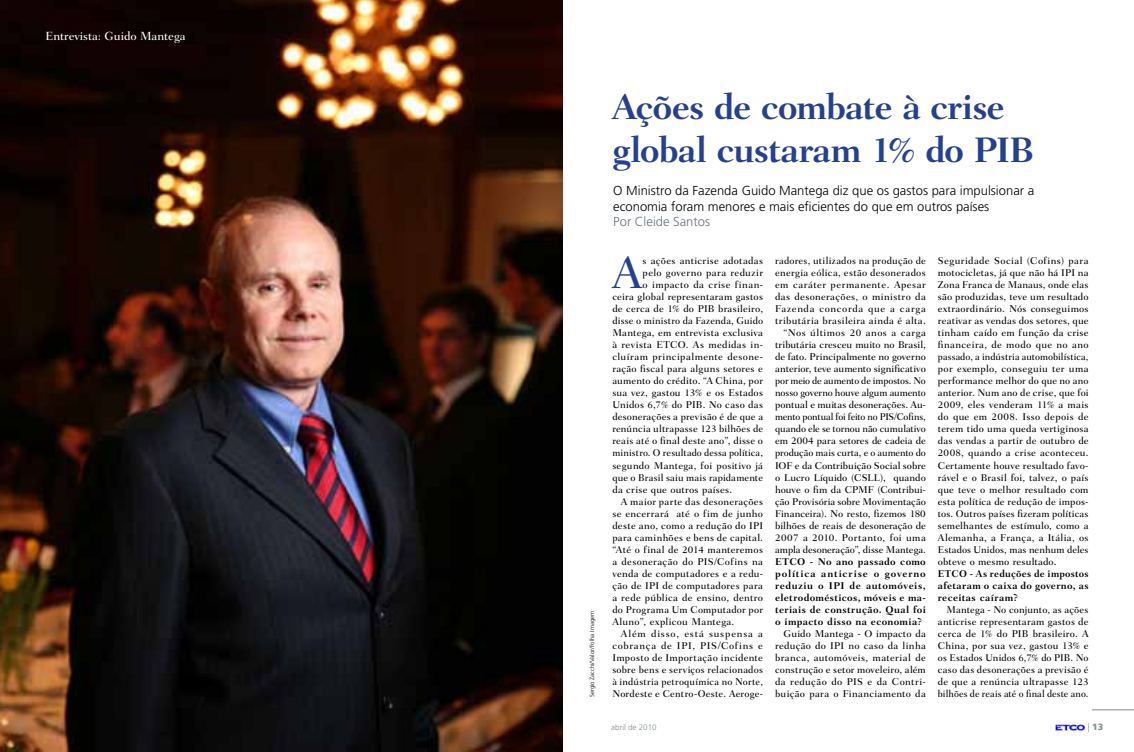
<style>
.page{position:relative;width:1134px;height:752px;background:#fff}
.page>*{position:absolute;margin:0;border:0;box-sizing:border-box;transform-origin:0 0}
.t1{font:500 45.4px "Fairfield LT Std";color:#25408f}
.t2{font:700 36px/43px "Fairfield LT Std";letter-spacing:-.035em;color:#25408f}
.t3{font:300 13px/15.6px "Frutiger LT Std";color:#000}
.t4{font:300 13px "Frutiger LT Std";color:#6a737b}
.t5{font:500 12px "Fairfield LT Std";color:#fff}
.t6{font:500 10px/12px "Fairfield LT Std";letter-spacing:.02em;color:#000;text-align:justify}
.t7{font:500 10px/12px "Fairfield LT Std";color:#000;text-align:right}
.t8{font:700 10px/12px "Fairfield LT Std";letter-spacing:.035em;color:#000;text-align:justify}
.t9{font:500 10px "Fairfield LT Std";letter-spacing:.04em;color:#000}
.t10{font:500 10px "Fairfield LT Std";letter-spacing:.02em;color:#000;scale:.96 1}
.t11{font:500 10px "Fairfield LT Std";letter-spacing:.06em;color:#000}
.t12{font:500 10px "Fairfield LT Std";letter-spacing:.08em;color:#000}
.t13{font:500 10px "Fairfield LT Std";letter-spacing:.045em;color:#000}
.t14{font:900 9px "Frutiger LT Std";color:#848f8a}
.t15{font:300 8px "Frutiger LT Std";color:#848f8a}
.t16{font:300 6px "Frutiger LT Std";color:#000}
.s1{font-weight:300}
</style>
<div class="page">
<hr style="left:1092px;top:709px;width:42px;height:1px;background:#848f8a">
<img style="left:1056px;top:724px;width:28px;height:7px">
<img style="left:0;top:0;width:563px;height:751px">
<p class="t5" style="left:45px;top:29px;width:142px">Entrevista: Guido Mantega</p>
<p class="t16" style="left:589px;top:696px;width:88px;rotate:-90deg">Sergio Zacchi/Valor/Folha Imagem</p>
<h2 class="t2" style="left:613px;top:86px;width:423px">Ações de combate à crise global custaram 1% do PIB</h2>
<h3 class="t3" style="left:613px;top:183px;width:422px">O Ministro da Fazenda Guido Mantega diz que os gastos para impulsionar a economia foram menores e mais eficientes do que em outros países</h3>
<h3 class="t4" style="left:613px;top:214px;width:98px">Por Cleide Santos</h3>
<h1 class="t1" style="left:612px;top:247px;width:31px">A</h1>
<p class="t6" style="left:643px;top:255px;width:122px">s ações anticrise adotadas</p>
<p class="t6" style="left:643px;top:267px;width:122px">pelo governo para reduzir</p>
<p class="t13" style="left:643px;top:279px;width:122px">o impacto da crise finan-</p>
<p class="t6" style="left:612px;top:291px;width:152px">ceira global representaram gastos</p>
<p class="t6" style="left:612px;top:303px;width:152px">de cerca de 1% do PIB brasileiro,</p>
<p class="t6" style="left:612px;top:315px;width:152px">disse o ministro da Fazenda, Guido</p>
<p class="t6" style="left:612px;top:327px;width:152px">Mantega, em entrevista exclusiva</p>
<p class="t9" style="left:612px;top:339px;width:152px">à revista ETCO. As medidas in-</p>
<p class="t9" style="left:612px;top:351px;width:152px">cluíram principalmente desone-</p>
<p class="t6" style="left:612px;top:363px;width:152px">ração fiscal para alguns setores e</p>
<p class="t6" style="left:612px;top:375px;width:152px">aumento do crédito. “A China, por</p>
<p class="t6" style="left:612px;top:387px;width:152px">sua vez, gastou 13% e os Estados</p>
<p class="t6" style="left:612px;top:399px;width:152px">Unidos 6,7% do PIB. No caso das</p>
<p class="t6" style="left:612px;top:411px;width:152px">desonerações a previsão é de que a</p>
<p class="t6" style="left:612px;top:423px;width:152px">renúncia ultrapasse 123 bilhões de</p>
<p class="t6" style="left:612px;top:435px;width:152px">reais até o final deste ano”, disse o</p>
<p class="t10" style="left:612px;top:447px;width:159px">ministro. O resultado dessa política,</p>
<p class="t6" style="left:612px;top:459px;width:152px">segundo Mantega, foi positivo já</p>
<p class="t6" style="left:612px;top:471px;width:152px">que o Brasil saiu mais rapidamente</p>
<p class="t6" style="left:612px;top:483px;width:121px">da crise que outros países.</p>
<p class="t6" style="left:621px;top:495px;width:144px">A maior parte das desonerações</p>
<p class="t6" style="left:612px;top:507px;width:152px">se encerrará até o fim de junho</p>
<p class="t6" style="left:612px;top:519px;width:152px">deste ano, como a redução do IPI</p>
<p class="t6" style="left:612px;top:531px;width:152px">para caminhões e bens de capital.</p>
<p class="t6" style="left:612px;top:543px;width:152px">“Até o final de 2014 manteremos</p>
<p class="t6" style="left:612px;top:555px;width:152px">a desoneração do PIS/Cofins na</p>
<p class="t6" style="left:612px;top:567px;width:152px">venda de computadores e a redu-</p>
<p class="t6" style="left:612px;top:579px;width:152px">ção de IPI de computadores para</p>
<p class="t6" style="left:612px;top:591px;width:152px">a rede pública de ensino, dentro</p>
<p class="t6" style="left:612px;top:603px;width:152px">do Programa Um Computador por</p>
<p class="t6" style="left:612px;top:615px;width:124px">Aluno”, explicou Mantega.</p>
<p class="t12" style="left:621px;top:627px;width:144px">Além disso, está suspensa a</p>
<p class="t11" style="left:612px;top:639px;width:152px">cobrança de IPI, PIS/Cofins e</p>
<p class="t6" style="left:612px;top:651px;width:152px">Imposto de Importação incidente</p>
<p class="t6" style="left:612px;top:663px;width:152px">sobre bens e serviços relacionados</p>
<p class="t6" style="left:612px;top:675px;width:152px">à indústria petroquímica no Norte,</p>
<p class="t6" style="left:612px;top:687px;width:152px">Nordeste e Centro-Oeste. Aeroge-</p>
<p class="t7" style="left:775px;top:255px;width:152px">radores, utilizados na produção de energia eólica, estão desonerados em caráter permanente. Apesar das desonerações, o ministro da Fazenda concorda que a carga tributária brasileira ainda é alta. “Nos últimos 20 anos a carga tributária cresceu muito no Brasil, de fato. Principalmente no governo anterior, teve aumento significativo por meio de aumento de impostos. No nosso governo houve algum aumento pontual e muitas desonerações. Au&shy;mento pontual foi feito no PIS/Cofins, quando ele se tornou não cumulativo em 2004 para setores de cadeia de produção mais curta, e o aumento do IOF e da Contribuição Social sobre o Lucro Líquido (CSLL), quando houve o fim da CPMF (Contribui&shy;ção Provisória sobre Movimentação Financeira). No resto, fizemos 180 bilhões de reais de desoneração de 2007 a 2010. Portanto, foi uma ampla desoneração”, disse Mantega.</p>
<p class="t8" style="left:775px;top:555px;width:152px">ETCO - No ano passado como política anticrise o governo reduziu o IPI de automóveis, eletrodomésticos, móveis e ma&shy;teriais de construção. Qual foi o impacto disso na economia?</p>
<p class="t6" style="left:775px;top:627px;width:152px;text-indent:8px">Guido Mantega - O impacto da redução do IPI no caso da linha branca, automóveis, material de construção e setor moveleiro, além da redução do PIS e da Contri&shy;buição para o Financiamento da</p>
<p class="t6" style="left:938px;top:255px;width:152px">Seguridade Social (Cofins) para motocicletas, já que não há IPI na Zona Franca de Manaus, onde elas são produzidas, teve um resultado extraordinário. Nós conseguimos reativar as vendas dos setores, que tinham caído em função da crise financeira, de modo que no ano passado, a indústria automobilística, por exemplo, conseguiu ter uma performance melhor do que no ano anterior. Num ano de crise, que foi 2009, eles venderam 11% a mais do que em 2008. Isso depois de terem tido uma queda vertiginosa das vendas a partir de outubro de 2008, quando a crise aconteceu.<br>Certamente houve resultado favo&shy;rável e o Brasil foi, talvez, o país que teve o melhor resultado com esta política de redução de impos&shy;tos. Outros países fizeram políticas semelhantes de estímulo, como a Alemanha, a França, a Itália, os Estados Unidos, mas nenhum deles obteve o mesmo resultado.</p>
<p class="t8" style="left:938px;top:567px;width:152px">ETCO - As reduções de impostos afetaram o caixa do governo, as receitas caíram?</p>
<p class="t6" style="left:938px;top:603px;width:152px;text-indent:9px">Mantega - No conjunto, as ações anticrise representaram gastos de cerca de 1% do PIB brasileiro. A China, por sua vez, gastou 13% e os Estados Unidos 6,7% do PIB. No caso das desonerações a previsão é de que a renúncia ultrapasse 123 bilhões de reais até o final deste ano.</p>
<p class="t15" style="left:611px;top:722px;width:47px">abril de 2010</p>
<p class="t14" style="left:1088px;top:721px;width:17px"><span class="s1">|</span> 13</p>
</div>
